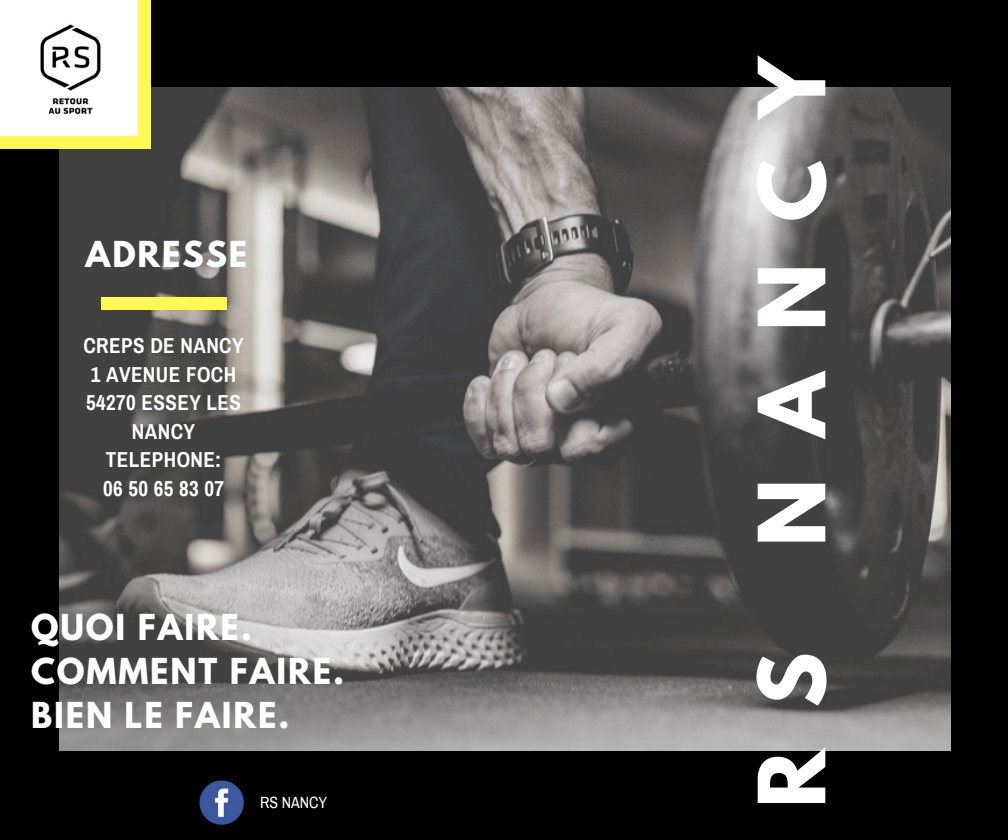
<style>
.page{position:relative;width:1008px;height:840px;background:#000}
.page>*{position:absolute;margin:0;border:0;box-sizing:border-box;transform-origin:0 0}
.t1{font:700 82px "League Spartan";color:#fff}
.t2{font:700 31.6px/44px "League Spartan";letter-spacing:.06em;color:#fff}
.t3{font:700 21.2px/28.8px "Archivo Narrow";letter-spacing:.02em;color:#fff;text-align:center}
.t4{font:16px "Archivo Narrow";color:#fff}
</style>
<div class="page">
<img style="left:59px;top:88px;width:891px;height:663px">
<div style="left:101px;top:297px;width:126px;height:12px;background:#fff952"></div>
<img style="left:199px;top:780px;width:45px;height:45px">
<img style="left:0;top:0;width:138px;height:137px">
<div style="left:0;top:137px;width:150px;height:12px;background:#fff952"></div>
<div style="left:138px;top:0;width:12px;height:149px;background:#fff952"></div>
<h2 class="t2" style="left:86px;top:236px;width:163px">ADRESSE</h2>
<p class="t3" style="left:83px;top:331px;width:162px">CREPS DE NANCY<br>1 AVENUE FOCH<br>54270 ESSEY LES<br>NANCY<br>TELEPHONE:<br>06 50 65 83 07</p>
<h2 class="t2" style="left:31px;top:609px;width:315px">QUOI FAIRE.<br>COMMENT FAIRE.<br>BIEN LE FAIRE.</h2>
<p class="t4" style="left:260px;top:793px;width:69px">RS NANCY</p>
<h1 class="t1" style="left:752px;top:547px;width:495px;rotate:-90deg">NANCY</h1>
<h1 class="t1" style="left:752px;top:808px;width:157px;rotate:-90deg">R S</h1>
</div>
